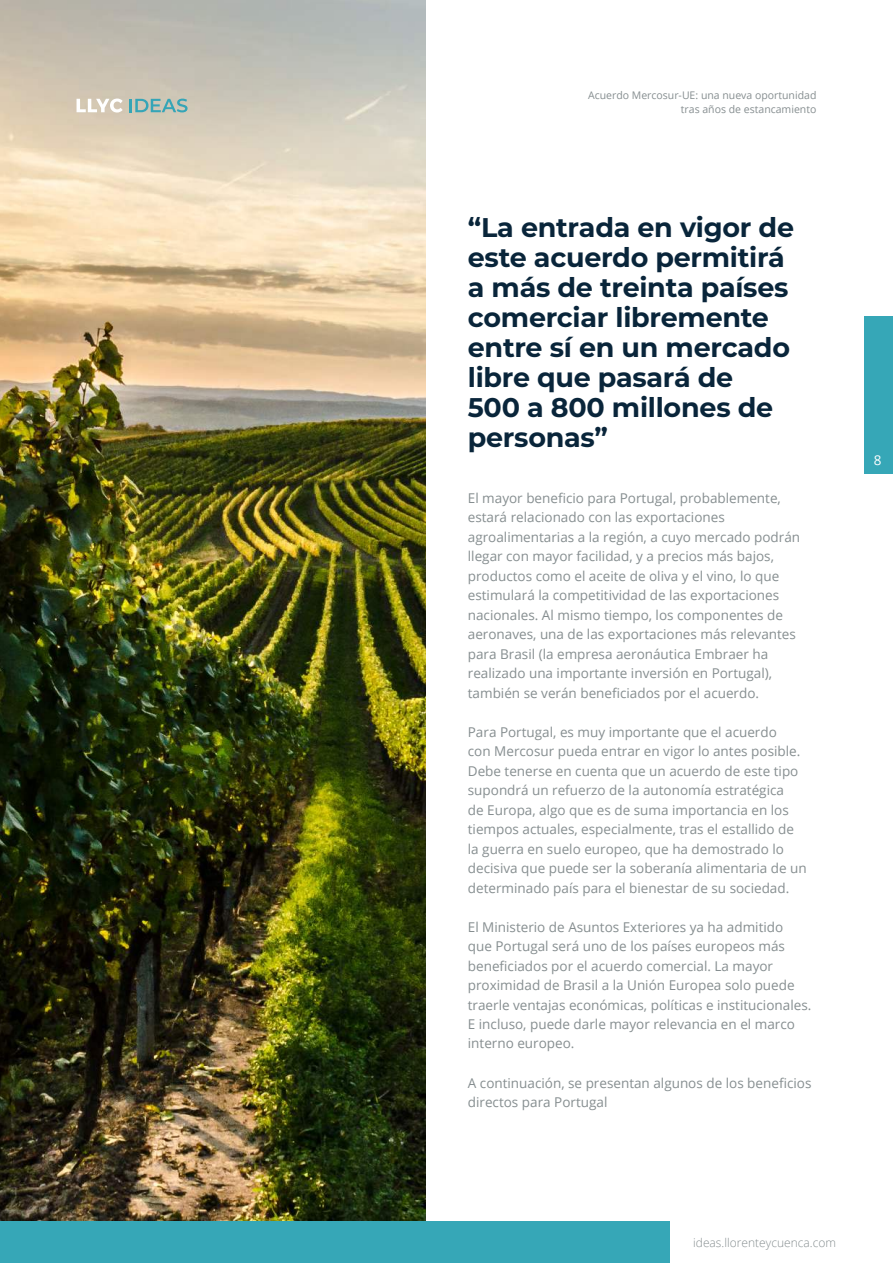
<style>
.page{position:relative;width:893px;height:1263px;background:#fff}
.page>*{position:absolute;margin:0;border:0;box-sizing:border-box;transform-origin:0 0}
.t1{font:700 27px/30px "Montserrat";letter-spacing:-.01em;color:#09253a}
.t2{font:13.5px/19.5px "Open Sans";color:#868e90}
.t3{font:13.5px "Open Sans";color:#fff}
.t4{font:300 12px "Open Sans";color:#868e90}
.t5{font:10.5px/13.5px "Open Sans";color:#868e90;text-align:right}
</style>
<div class="page">
<img style="left:0;top:1px;width:425px;height:1220px">
<div style="left:0;top:1221px;width:669px;height:42px;background:#36a7b7"></div>
<svg style="left:129px;top:99px;width:59px;height:13px"></svg>
<svg style="left:77px;top:99px;width:46px;height:13px"></svg>
<div style="left:864px;top:316px;width:29px;height:158px;background:#36a7b7"></div>
<p class="t5" style="left:588px;top:89px;width:230px">Acuerdo Mercosur-UE: una nueva oportunidad tras años de estancamiento</p>
<h1 class="t1" style="left:468px;top:212px;width:328px">“La entrada en vigor de este acuerdo permitirá a más de treinta países comerciar libremente entre sí en un mercado libre que pasará de<br>500 a 800 millones de personas”</h1>
<p class="t2" style="left:468px;top:488px;width:334px">El mayor bene昀椀cio para Portugal, probablemente, estará relacionado con las exportaciones agroalimentarias a la región, a cuyo mercado podrán llegar con mayor facilidad, y a precios más bajos, productos como el aceite de oliva y el vino, lo que estimulará la competitividad de las exportaciones nacionales. Al mismo tiempo, los componentes de aeronaves, una de las exportaciones más relevantes para Brasil (la empresa aeronáutica Embraer ha realizado una importante inversión en Portugal), también se verán bene昀椀ciados por el acuerdo.</p>
<p class="t2" style="left:468px;top:723px;width:341px">Para Portugal, es muy importante que el acuerdo<br>con Mercosur pueda entrar en vigor lo antes posible.<br>Debe tenerse en cuenta que un acuerdo de este tipo supondrá un refuerzo de la autonomía estratégica<br>de Europa, algo que es de suma importancia en los tiempos actuales, especialmente, tras el estallido de la guerra en suelo europeo, que ha demostrado lo decisiva que puede ser la soberanía alimentaria de un determinado país para el bienestar de su sociedad.</p>
<p class="t2" style="left:468px;top:918px;width:345px">El Ministerio de Asuntos Exteriores ya ha admitido<br>que Portugal será uno de los países europeos más bene昀椀ciados por el acuerdo comercial. La mayor proximidad de Brasil a la Unión Europea solo puede traerle ventajas económicas, políticas e institucionales.<br>E incluso, puede darle mayor relevancia en el marco interno europeo.</p>
<p class="t2" style="left:468px;top:1072px;width:345px">A continuación, se presentan algunos de los bene昀椀cios directos para Portugal</p>
<p class="t3" style="left:874px;top:455px;width:9px">8</p>
<p class="t4" style="left:693px;top:1237px;width:144px">ideas.llorenteycuenca.com</p>
</div>
